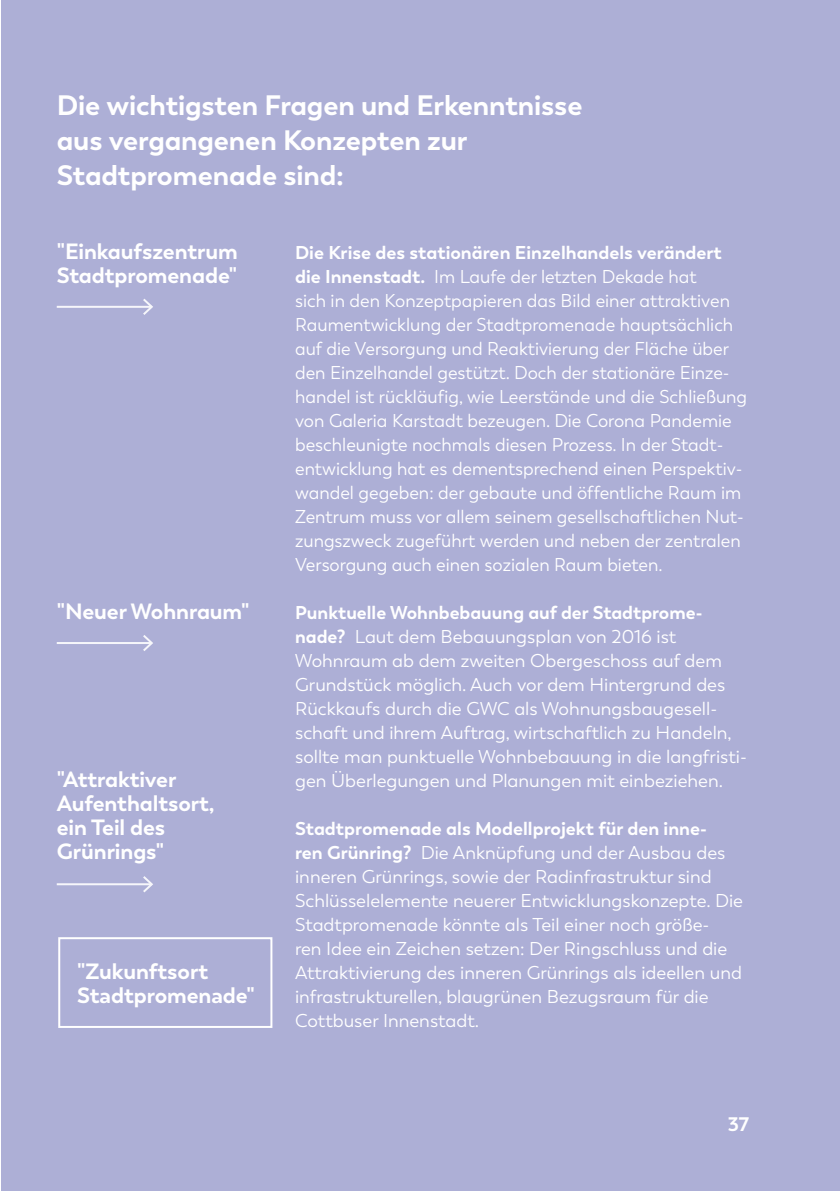
<style>
.page{position:relative;width:840px;height:1191px;background:#fff}
.page>*{position:absolute;margin:0;border:0;box-sizing:border-box;transform-origin:0 0}
.t1{font:700 28px/35px "Trenda";letter-spacing:-.005em;color:#fff}
.t2{font:700 22px/24px "Trenda";letter-spacing:-.005em;color:#fff}
.t3{font:700 19.6px "Trenda";color:#fff}
.t4{font:18.4px/24px "Trenda";color:#fff}
.s1{font-weight:700}
</style>
<div class="page">
<div style="left:2px;top:0;width:837px;height:1191px;background:#adafd6"></div>
<div style="left:58px;top:937px;width:214px;height:91px;border:2px solid #fff"></div>
<hr style="left:57px;top:306px;width:95px;height:2px;background:#fff">
<svg style="left:141px;top:299px;width:12px;height:16px"></svg>
<hr style="left:57px;top:642px;width:95px;height:2px;background:#fff">
<svg style="left:141px;top:635px;width:12px;height:16px"></svg>
<hr style="left:57px;top:883px;width:95px;height:2px;background:#fff">
<svg style="left:141px;top:876px;width:12px;height:17px"></svg>
<h1 class="t1" style="left:57px;top:88px;width:527px">Die wichtigsten Fragen und Erkenntnisse aus vergangenen Konzepten zur<br>Stadtpromenade sind:</h1>
<p class="t2" style="left:57px;top:239px;width:182px">"Einkaufszentrum<br>Stadtpromenade"</p>
<p class="t2" style="left:57px;top:599px;width:194px">"Neuer Wohnraum"</p>
<p class="t2" style="left:57px;top:767px;width:159px">"Attraktiver<br>Aufenthaltsort, ein Teil des<br>Grünrings"</p>
<p class="t2" style="left:77px;top:959px;width:179px">"Zukunftsort<br>Stadtpromenade"</p>
<p class="t4" style="left:295px;top:241px;width:453px"><span class="s1">Die Krise des stationären Einzelhandels verändert die Innenstadt.</span> Im Laufe der letzten Dekade hat<br>sich in den Konzeptpapieren das Bild einer attraktiven Raumentwicklung der Stadtpromenade hauptsächlich auf die Versorgung und Reaktivierung der Fläche über den Einzelhandel gestützt. Doch der stationäre Einze&shy;handel ist rückläufig, wie Leerstände und die Schließung von Galeria Karstadt bezeugen. Die Corona Pandemie beschleunigte nochmals diesen Prozess. In der Stadt&shy;entwicklung hat es dementsprechend einen Perspektiv&shy;wandel gegeben: der gebaute und öffentliche Raum im Zentrum muss vor allem seinem gesellschaftlichen Nut&shy;zungszweck zugeführt werden und neben der zentralen Versorgung auch einen sozialen Raum bieten.</p>
<p class="t4" style="left:295px;top:601px;width:453px"><span class="s1">Punktuelle Wohnbebauung auf der Stadtprome&shy;nade?</span> Laut dem Bebauungsplan von 2016 ist Wohnraum ab dem zweiten Obergeschoss auf dem Grundstück möglich. Auch vor dem Hintergrund des Rückkaufs durch die GWC als Wohnungsbaugesell&shy;schaft und ihrem Auftrag, wirtschaftlich zu Handeln, sollte man punktuelle Wohnbebauung in die langfristi&shy;gen Überlegungen und Planungen mit einbeziehen.</p>
<p class="t4" style="left:295px;top:817px;width:449px"><span class="s1">Stadtpromenade als Modellprojekt für den inne-<br>ren Grünring?</span> Die Anknüpfung und der Ausbau des inneren Grünrings, sowie der Radinfrastruktur sind Schlüsselelemente neuerer Entwicklungskonzepte. Die Stadtpromenade könnte als Teil einer noch größe-<br>ren Idee ein Zeichen setzen: Der Ringschluss und die Attraktivierung des inneren Grünrings als ideellen und infrastrukturellen, blaugrünen Bezugsraum für die Cottbuser Innenstadt.</p>
<p class="t3" style="left:727px;top:1112px;width:23px">37</p>
</div>
